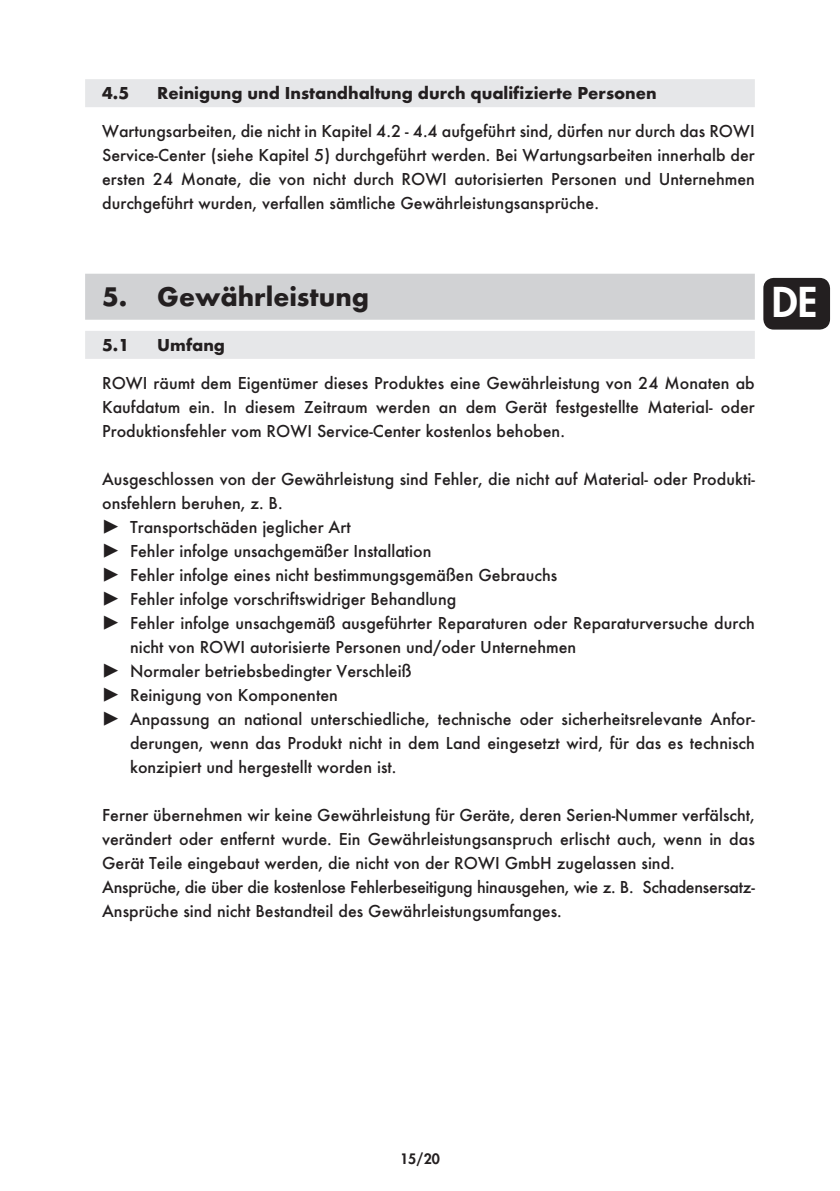
<style>
.page{position:relative;width:840px;height:1191px;background:#fff}
.page>*{position:absolute;margin:0;border:0;box-sizing:border-box;transform-origin:0 0}
.t1{font:800 40px "Futura";color:#fff}
.t2{font:700 28px "Futura T";color:#231f20}
.t3{font:500 18px/24px "Futura T";color:#231f20;text-align:justify}
.t4{font:700 18px "Futura T";color:#231f20}
.t5{font:800 14px "Futura";color:#231f20}
.s1{font-family:"European Pi Four";font-weight:400}
</style>
<div class="page">
<div style="left:85px;top:79px;width:669px;height:28px;background:#e6e7e9"></div>
<div style="left:85px;top:274px;width:669px;height:46px;background:#d1d2d4"></div>
<div style="left:85px;top:331px;width:669px;height:28px;background:#e6e7e9"></div>
<div style="left:765px;top:280px;width:62px;height:47px;background:#231f20;border-radius:9px"></div>
<div style="left:763px;top:278px;width:66px;height:51px;border:4px solid #231f20;border-radius:9px"></div>
<p class="t4" style="left:102px;top:83px;width:29px">4.5</p>
<p class="t4" style="left:157px;top:83px;width:500px">Reinigung und Instandhaltung durch qualifizierte Personen</p>
<p class="t3" style="left:102px;top:119px;width:654px">Wartungsarbeiten, die nicht in Kapitel 4.2 - 4.4 aufgeführt sind, dürfen nur durch das ROWI Service-Center (siehe Kapitel 5) durchgeführt werden. Bei Wartungsarbeiten innerhalb der ersten 24 Monate, die von nicht durch ROWI autorisierten Personen und Unternehmen durchgeführt wurden, verfallen sämtliche Gewährleistungsansprüche.</p>
<h2 class="t2" style="left:102px;top:280px;width:268px">5. Gewährleistung</h2>
<p class="t4" style="left:102px;top:334px;width:29px">5.1</p>
<p class="t4" style="left:157px;top:334px;width:69px">Umfang</p>
<p class="t3" style="left:102px;top:371px;width:653px">ROWI räumt dem Eigentümer dieses Produktes eine Gewährleistung von 24 Monaten ab Kaufdatum ein. In diesem Zeitraum werden an dem Gerät festgestellte Material- oder Produktionsfehler vom ROWI Service-Center kostenlos behoben.</p>
<p class="t3" style="left:102px;top:467px;width:653px">Ausgeschlossen von der Gewährleistung sind Fehler, die nicht auf Material- oder Produkti-</p>
<p class="t3" style="left:102px;top:491px;width:182px">onsfehlern beruhen, z. B.</p>
<p class="t3" style="left:102px;top:515px;width:250px"><span class="s1">P</span> Transportschäden jeglicher Art</p>
<p class="t3" style="left:102px;top:539px;width:331px"><span class="s1">P</span> Fehler infolge unsachgemäßer Installation</p>
<p class="t3" style="left:102px;top:563px;width:456px"><span class="s1">P</span> Fehler infolge eines nicht bestimmungsgemäßen Gebrauchs</p>
<p class="t3" style="left:102px;top:587px;width:355px"><span class="s1">P</span> Fehler infolge vorschriftswidriger Behandlung</p>
<p class="t3" style="left:102px;top:611px;width:653px"><span class="s1">P</span> Fehler infolge unsachgemäß ausgeführter Reparaturen oder Reparaturversuche durch</p>
<p class="t3" style="left:130px;top:635px;width:447px">nicht von ROWI autorisierte Personen und/oder Unternehmen</p>
<p class="t3" style="left:102px;top:659px;width:311px"><span class="s1">P</span> Normaler betriebsbedingter Verschleiß</p>
<p class="t3" style="left:102px;top:683px;width:237px"><span class="s1">P</span> Reinigung von Komponenten</p>
<p class="t3" style="left:102px;top:707px;width:653px"><span class="s1">P</span> Anpassung an national unterschiedliche, technische oder sicherheitsrelevante Anfor-</p>
<p class="t3" style="left:130px;top:731px;width:626px">derungen, wenn das Produkt nicht in dem Land eingesetzt wird, für das es technisch</p>
<p class="t3" style="left:130px;top:755px;width:268px">konzipiert und hergestellt worden ist.</p>
<p class="t3" style="left:102px;top:803px;width:653px;text-align:left">Ferner übernehmen wir keine Gewährleistung für Geräte, deren Serien-Nummer verfälscht, verändert oder entfernt wurde. Ein Gewährleistungsanspruch erlischt auch, wenn in das Gerät Teile eingebaut werden, die nicht von der ROWI GmbH zugelassen sind.<br>Ansprüche, die über die kostenlose Fehlerbeseitigung hinausgehen, wie z. B. Schadensersatz-Ansprüche sind nicht Bestandteil des Gewährleistungsumfanges.</p>
<h1 class="t1" style="left:771px;top:275px;width:47px">DE</h1>
<p class="t5" style="left:400px;top:1149px;width:41px">15/20</p>
</div>
